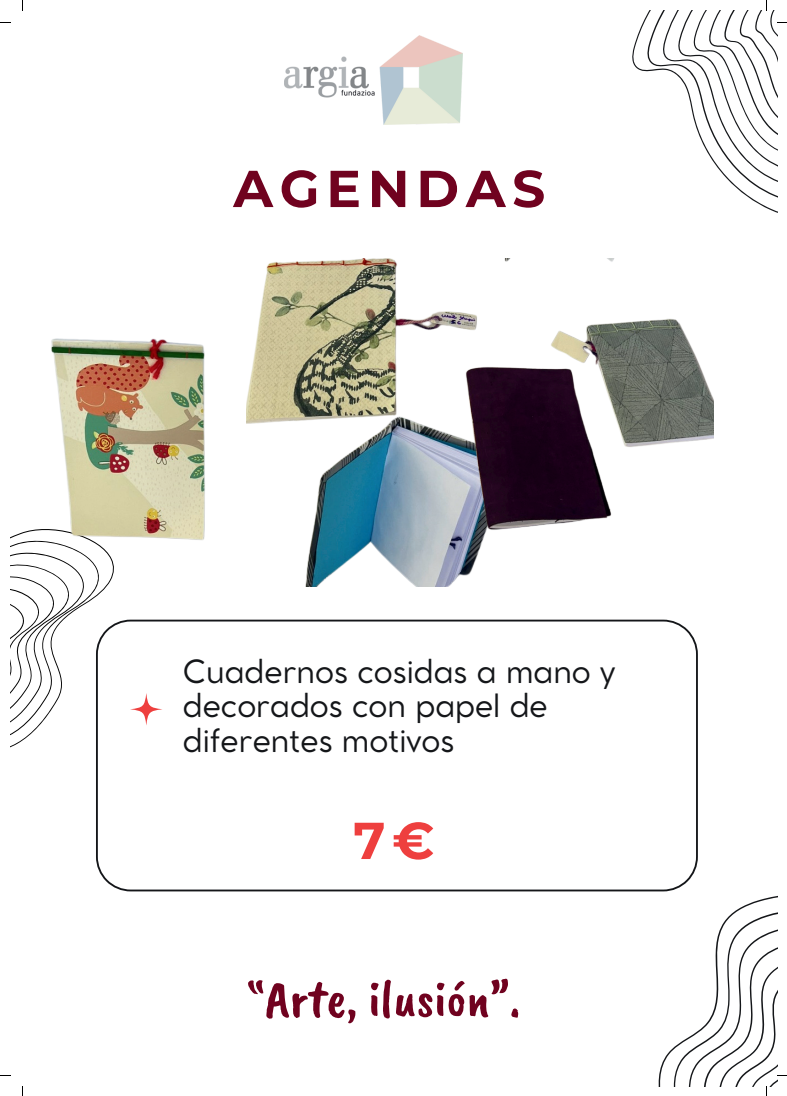
<style>
.page{position:relative;width:787px;height:1096px;background:#fff}
.page>*{position:absolute;margin:0;border:0;box-sizing:border-box;transform-origin:0 0}
.t1{font:52.88px "Caveat Brush";color:#70021f}
.t2{font:700 51.75px "Montserrat";letter-spacing:.13em;color:#70021f}
.t3{font:700 51.75px "Montserrat";color:#ee3f3e}
.t4{font:31.62px/34.8px "Cocomat Pro";color:#141619}
</style>
<div class="page">
<svg style="left:96px;top:619px;width:602px;height:272px"></svg>
<svg style="left:130px;top:693px;width:33px;height:32px"></svg>
<svg style="left:10px;top:529px;width:105px;height:224px"></svg>
<img style="left:285px;top:36px;width:178px;height:89px">
<img style="left:34px;top:338px;width:452px;height:248px">
<img style="left:247px;top:259px;width:466px;height:274px">
<svg style="left:632px;top:0;width:155px;height:213px"></svg>
<svg style="left:657px;top:887px;width:130px;height:208px"></svg>
<h2 class="t2" style="left:233px;top:151px;width:313px">AGENDAS</h2>
<p class="t4" style="left:183px;top:653px;width:434px">Cuadernos cosidas a mano y decorados con papel de diferentes motivos</p>
<h2 class="t3" style="left:353px;top:803px;width:83px">7€</h2>
<h1 class="t1" style="left:247px;top:968px;width:275px">“Arte, ilusión”.</h1>
</div>
